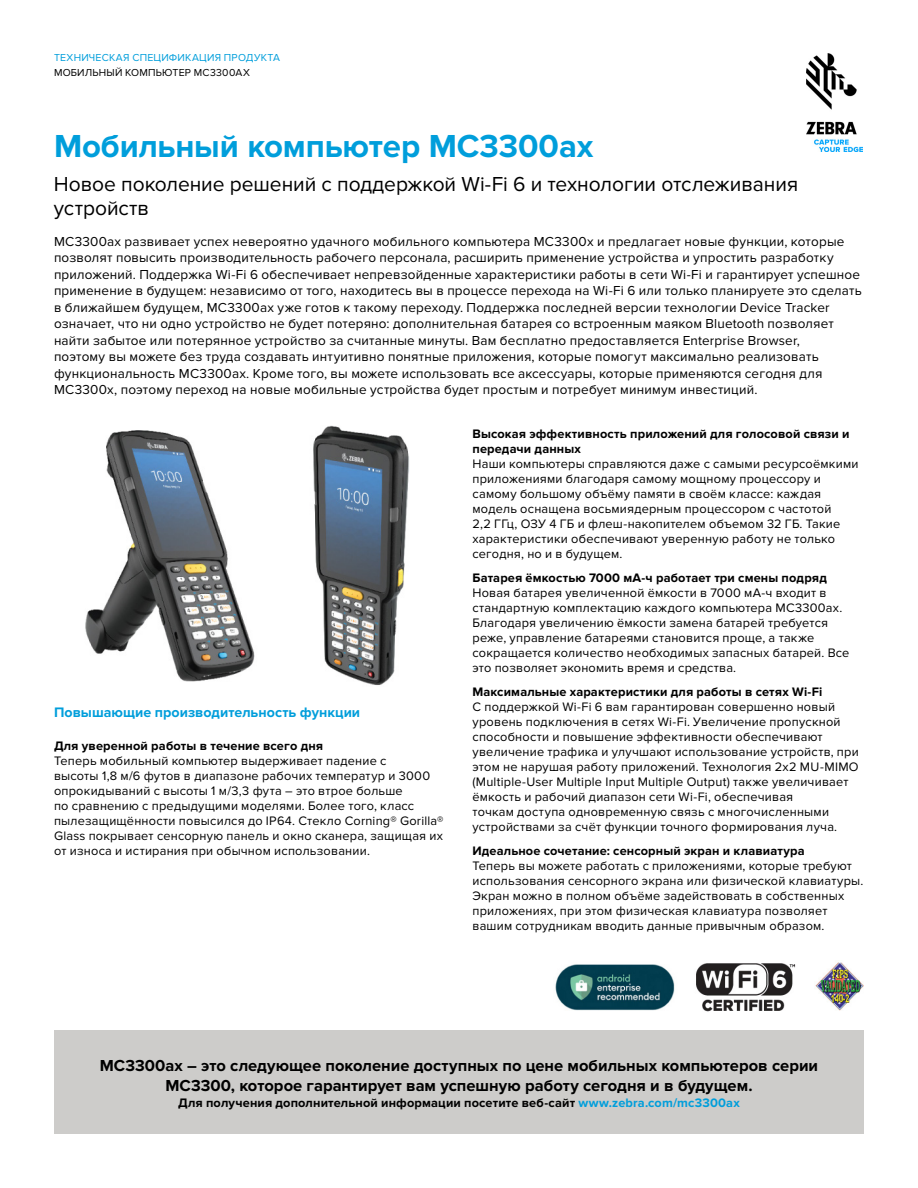
<style>
.page{position:relative;width:918px;height:1188px;background:#fff}
.page>*{position:absolute;margin:0;border:0;box-sizing:border-box;transform-origin:0 0}
.t1{font:700 33px "Proxima Nova";letter-spacing:-.005em;color:#009edb}
.t2{font:21px/24px "Proxima Nova";letter-spacing:-.005em;color:#000}
.t3{font:700 16.5px/20.2px "Proxima Nova";color:#000;text-align:center}
.t4{font:700 14.25px "Proxima Nova";color:#009edb}
.t5{font:13.5px/16.5px "Proxima Nova";letter-spacing:.015em;color:#000}
.t6{font:12.75px/15px "Proxima Nova";letter-spacing:.015em;color:#000}
.t7{font:700 12.75px/15px "Proxima Nova";letter-spacing:.01em;color:#000}
.t8{font:10.5px "Proxima Nova";letter-spacing:.02em;color:#009edb}
.t9{font:10.5px "Proxima Nova";letter-spacing:.02em;color:#000}
.s1{color:#009edb}
</style>
<div class="page">
<img style="left:806px;top:54px;width:56px;height:97px">
<div style="left:54px;top:1031px;width:810px;height:103px;background:#cdccca"></div>
<img style="left:555px;top:962px;width:309px;height:50px">
<img style="left:85px;top:425px;width:324px;height:260px">
<p class="t8" style="left:54px;top:52px;width:228px">ТЕХНИЧЕСКАЯ СПЕЦИФИКАЦИЯ ПРОДУКТА</p>
<p class="t9" style="left:54px;top:66px;width:197px">МОБИЛЬНЫЙ КОМПЬЮТЕР MC3300AX</p>
<h1 class="t1" style="left:54px;top:127px;width:541px">Мобильный компьютер MC3300ax</h1>
<h2 class="t2" style="left:54px;top:173px;width:746px">Новое поколение решений с поддержкой Wi-Fi 6 и технологии отслеживания устройств</h2>
<p class="t5" style="left:54px;top:233px;width:809px">MC3300ax развивает успех невероятно удачного мобильного компьютера MC3300x и предлагает новые функции, которые позволят повысить производительность рабочего персонала, расширить применение устройства и упростить разработку приложений. Поддержка Wi-Fi 6 обеспечивает непревзойденные характеристики работы в сети Wi-Fi и гарантирует успешное применение в будущем: независимо от того, находитесь вы в процессе перехода на Wi-Fi 6 или только планируете это сделать в ближайшем будущем, MC3300ax уже готов к такому переходу. Поддержка последней версии технологии Device Tracker означает, что ни одно устройство не будет потеряно: дополнительная батарея со встроенным маяком Bluetooth позволяет найти забытое или потерянное устройство за считанные минуты. Вам бесплатно предоставляется Enterprise Browser,<br>поэтому вы можете без труда создавать интуитивно понятные приложения, которые помогут максимально реализовать функциональность MC3300ax. Кроме того, вы можете использовать все аксессуары, которые применяются сегодня для MC3300x, поэтому переход на новые мобильные устройства будет простым и потребует минимум инвестиций.</p>
<p class="t4" style="left:54px;top:704px;width:308px">Повышающие производительность функции</p>
<p class="t7" style="left:54px;top:739px;width:271px">Для уверенной работы в течение всего дня</p>
<p class="t6" style="left:54px;top:754px;width:391px">Теперь мобильный компьютер выдерживает падение с<br>высоты 1,8 м/6 футов в диапазоне рабочих температур и 3000 опрокидываний с высоты 1 м/3,3 фута – это втрое больше<br>по сравнению с предыдущими моделями. Более того, класс пылезащищённости повысился до IP64. Стекло Corning® Gorilla® Glass покрывает сенсорную панель и окно сканера, защищая их от износа и истирания при обычном использовании.</p>
<p class="t7" style="left:472px;top:426px;width:379px">Высокая эффективность приложений для голосовой связи и передачи данных</p>
<p class="t6" style="left:472px;top:456px;width:388px">Наши компьютеры справляются даже с самыми ресурсоёмкими приложениями благодаря самому мощному процессору и самому большому объёму памяти в своём классе: каждая модель оснащена восьмиядерным процессором с частотой<br>2,2 ГГц, ОЗУ 4 ГБ и флеш-накопителем объемом 32 ГБ. Такие характеристики обеспечивают уверенную работу не только сегодня, но и в будущем.</p>
<p class="t7" style="left:472px;top:570px;width:356px">Батарея ёмкостью 7000 мА-ч работает три смены подряд</p>
<p class="t6" style="left:472px;top:585px;width:378px">Новая батарея увеличенной ёмкости в 7000 мА-ч входит в стандартную комплектацию каждого компьютера MC3300ax.<br>Благодаря увеличению ёмкости замена батарей требуется реже, управление батареями становится проще, а также сокращается количество необходимых запасных батарей. Все это позволяет экономить время и средства.</p>
<p class="t7" style="left:472px;top:684px;width:351px">Максимальные характеристики для работы в сетях Wi-Fi</p>
<p class="t6" style="left:472px;top:699px;width:388px">С поддержкой Wi-Fi 6 вам гарантирован совершенно новый уровень подключения в сетях Wi-Fi. Увеличение пропускной способности и повышение эффективности обеспечивают увеличение трафика и улучшают использование устройств, при этом не нарушая работу приложений. Технология 2x2 MU-MIMO (Multiple-User Multiple Input Multiple Output) также увеличивает ёмкость и рабочий диапазон сети Wi-Fi, обеспечивая<br>точкам доступа одновременную связь с многочисленными устройствами за счёт функции точного формирования луча.</p>
<p class="t7" style="left:472px;top:843px;width:334px">Идеальное сочетание: сенсорный экран и клавиатура</p>
<p class="t6" style="left:472px;top:858px;width:392px">Теперь вы можете работать с приложениями, которые требуют использования сенсорного экрана или физической клавиатуры.<br>Экран можно в полном объёме задействовать в собственных приложениях, при этом физическая клавиатура позволяет вашим сотрудникам вводить данные привычным образом.</p>
<p class="t3" style="left:100px;top:1056px;width:720px">MC3300ax – это следующее поколение доступных по цене мобильных компьютеров серии<br>MC3300, которое гарантирует вам успешную работу сегодня и в будущем.</p>
<p class="t7" style="left:178px;top:1095px;width:563px">Для получения дополнительной информации посетите веб-сайт <span class="s1">www.zebra.com/mc3300ax</span></p>
</div>
